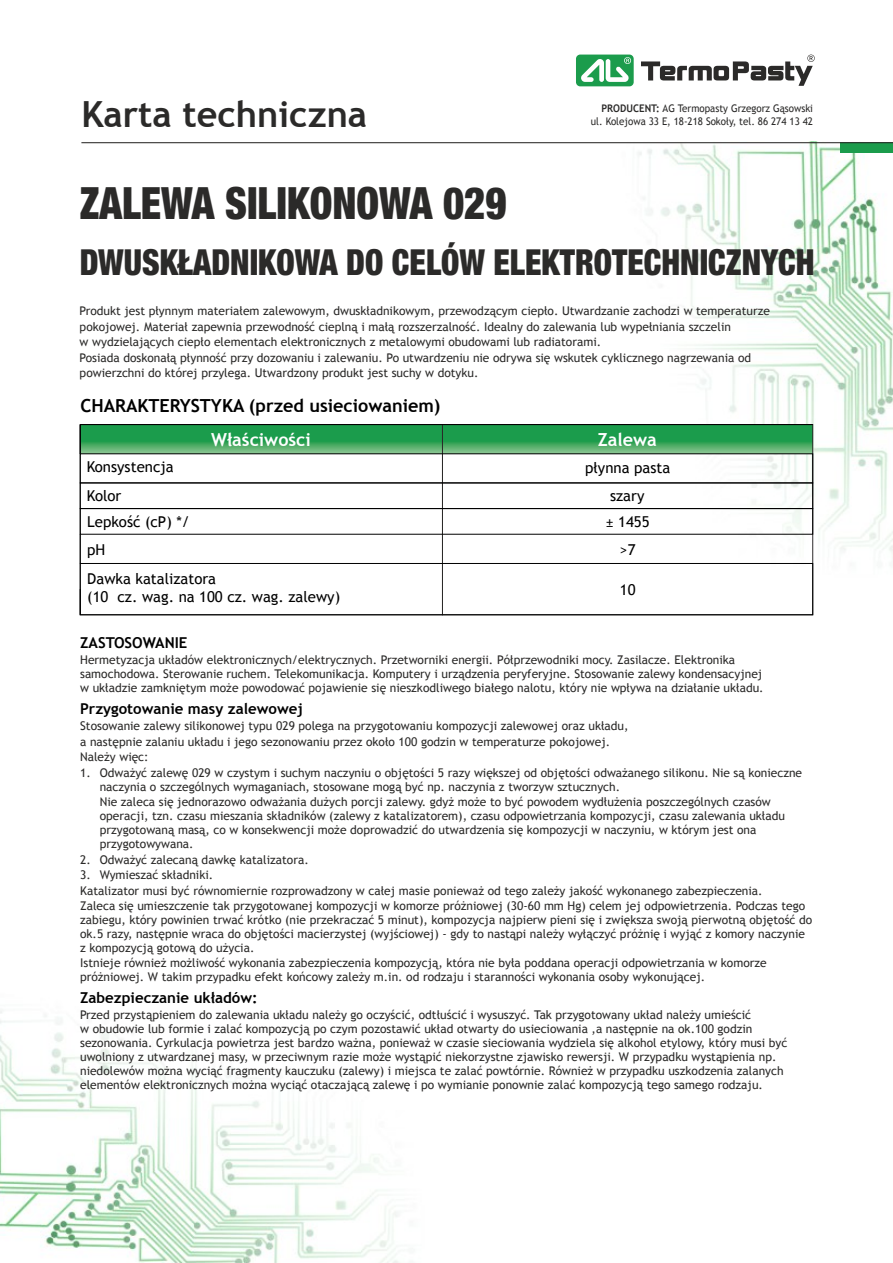
<style>
.page{position:relative;width:893px;height:1263px;background:#fff}
.page>*{position:absolute;margin:0;border:0;box-sizing:border-box;transform-origin:0 0}
.t1{font:900 condensed 44.55px "Helvetica Neue LT Pro";color:#2b2a29;scale:.91 1}
.t2{font:900 condensed 36px "Helvetica Neue LT Pro";color:#2b2a29;scale:.91 1}
.t3{font:700 36px "Trebuchet MS";color:#2b2a29}
.t4{font:700 18px "Trebuchet MS";color:#000}
.t5{font:700 18px "Trebuchet MS";color:#fefefe}
.t6{font:15px/17.4px "Trebuchet MS";color:#000}
.t7{font:700 15px "Trebuchet MS";color:#000}
.t8{font:12px/14px "Trebuchet MS";color:#2b2a29}
.t9{font:10.5px "Trebuchet MS";color:#2b2a29;scale:.93 1}
.s1{font-weight:700}
</style>
<div class="page">
<img style="left:592px;top:143px;width:301px;height:446px">
<img style="left:0;top:1010px;width:399px;height:253px">
<div style="left:840px;top:143px;width:53px;height:10px;background:#1b9c4c"></div>
<hr style="left:81px;top:142px;width:812px;height:1px;background:#2b2a29">
<svg style="left:82px;top:426px;width:359px;height:28px;background:#35a159"></svg>
<svg style="left:444px;top:426px;width:367px;height:28px;background:#35a159"></svg>
<hr style="left:80px;top:424px;width:733px;height:1px;background:#000">
<svg style="left:80px;top:425px;width:1px;height:29px"></svg>
<svg style="left:80px;top:534px;width:1px;height:29px"></svg>
<div style="left:80px;top:454px;width:733px;height:29px;border:1px solid #000"></div>
<div style="left:80px;top:508px;width:733px;height:26px;border:1px solid #000"></div>
<div style="left:80px;top:563px;width:733px;height:52px;border:1px solid #000"></div>
<div style="left:576px;top:55px;width:58px;height:31px;background:#1b9c4c;border-radius:4px"></div>
<svg style="left:581px;top:57px;width:50px;height:25px"></svg>
<svg style="left:641px;top:55px;width:174px;height:31px"></svg>
<h2 class="t3" style="left:81px;top:100px;width:287px">Karta techniczna</h2>
<p class="t9" style="left:601px;top:105px;width:229px"><span class="s1">PRODUCENT:</span> AG Termopasty Grzegorz Gąsowski</p>
<p class="t9" style="left:591px;top:117px;width:240px">ul. Kolejowa 33 E, 18-218 Sokoły, tel. 86 274 13 42</p>
<h1 class="t1" style="left:80px;top:187px;width:470px">ZALEWA SILIKONOWA 029</h1>
<h2 class="t2" style="left:80px;top:249px;width:809px">DWUSKŁADNIKOWA DO CELÓW ELEKTROTECHNICZNYCH</h2>
<p class="t8" style="left:80px;top:304px;width:692px;line-height:15.5px">Produkt jest płynnym materiałem zalewowym, dwuskładnikowym, przewodzącym ciepło. Utwardzanie zachodzi w temperaturze pokojowej. Materiał zapewnia przewodność cieplną i małą rozszerzalność. Idealny do zalewania lub wypełniania szczelin<br>w wydzielających ciepło elementach elektronicznych z metalowymi obudowami lub radiatorami.<br>Posiada doskonałą płynność przy dozowaniu i zalewaniu. Po utwardzeniu nie odrywa się wskutek cyklicznego nagrzewania od powierzchni do której przylega. Utwardzony produkt jest suchy w dotyku.</p>
<h3 class="t4" style="left:80px;top:398px;width:362px">CHARAKTERYSTYKA (przed usieciowaniem)</h3>
<h3 class="t5" style="left:211px;top:432px;width:101px">Właściwości</h3>
<h3 class="t5" style="left:598px;top:432px;width:61px">Zalewa</h3>
<p class="t6" style="left:87px;top:459px;width:89px">Konsystencja</p>
<p class="t6" style="left:585px;top:460px;width:87px">płynna pasta</p>
<p class="t6" style="left:87px;top:488px;width:36px">Kolor</p>
<p class="t6" style="left:610px;top:488px;width:36px">szary</p>
<p class="t6" style="left:87px;top:514px;width:104px">Lepkość (cP) */</p>
<p class="t6" style="left:606px;top:514px;width:45px">± 1455</p>
<p class="t6" style="left:87px;top:542px;width:20px">pH</p>
<p class="t6" style="left:620px;top:542px;width:17px">&gt;7</p>
<p class="t6" style="left:87px;top:572px;width:254px">Dawka katalizatora<br>(10 cz. wag. na 100 cz. wag. zalewy)</p>
<p class="t6" style="left:620px;top:582px;width:17px">10</p>
<p class="t7" style="left:80px;top:637px;width:109px">ZASTOSOWANIE</p>
<p class="t8" style="left:80px;top:654px;width:685px">Hermetyzacja układów elektronicznych/elektrycznych. Przetworniki energii. Półprzewodniki mocy. Zasilacze. Elektronika samochodowa. Sterowanie ruchem. Telekomunikacja. Komputery i urządzenia peryferyjne. Stosowanie zalewy kondensacyjnej w układzie zamkniętym może powodować pojawienie się nieszkodliwego białego nalotu, który nie wpływa na działanie układu.</p>
<p class="t7" style="left:80px;top:703px;width:224px">Przygotowanie masy zalewowej</p>
<p class="t8" style="left:80px;top:719px;width:550px;line-height:15.5px">Stosowanie zalewy silikonowej typu 029 polega na przygotowaniu kompozycji zalewowej oraz układu, a następnie zalaniu układu i jego sezonowaniu przez około 100 godzin w temperaturze pokojowej.<br>Należy więc:</p>
<p class="t8" style="left:100px;top:767px;width:704px;text-indent:-20px">1. Odważyć zalewę 029 w czystym i suchym naczyniu o objętości 5 razy większej od objętości odważanego silikonu. Nie są konieczne naczynia o szczególnych wymaganiach, stosowane mogą być np. naczynia z tworzyw sztucznych.</p>
<p class="t8" style="left:100px;top:796px;width:687px">Nie zaleca się jednorazowo odważania dużych porcji zalewy. gdyż może to być powodem wydłużenia poszczególnych czasów operacji, tzn. czasu mieszania składników (zalewy z katalizatorem), czasu odpowietrzania kompozycji, czasu zalewania układu przygotowaną masą, co w konsekwencji może doprowadzić do utwardzenia się kompozycji w naczyniu, w którym jest ona przygotowywana.</p>
<p class="t8" style="left:80px;top:853px;width:230px">2. Odważyć zalecaną dawkę katalizatora.</p>
<p class="t8" style="left:80px;top:868px;width:726px;line-height:15.5px">3. Wymieszać składniki.<br>Katalizator musi być równomiernie rozprowadzony w całej masie ponieważ od tego zależy jakość wykonanego zabezpieczenia.<br>Zaleca się umieszczenie tak przygotowanej kompozycji w komorze próżniowej (30-60 mm Hg) celem jej odpowietrzenia. Podczas tego</p>
<p class="t8" style="left:80px;top:914px;width:733px">zabiegu, który powinien trwać krótko (nie przekraczać 5 minut), kompozycja najpierw pieni się i zwiększa swoją pierwotną objętość do ok.5 razy, następnie wraca do objętości macierzystej (wyjściowej) - gdy to nastąpi należy wyłączyć próżnię i wyjąć z komory naczynie z kompozycją gotową do użycia.</p>
<p class="t8" style="left:80px;top:957px;width:688px">Istnieje również możliwość wykonania zabezpieczenia kompozycją, która nie była poddana operacji odpowietrzania w komorze próżniowej. W takim przypadku efekt końcowy zależy m.in. od rodzaju i staranności wykonania osoby wykonującej.</p>
<p class="t7" style="left:80px;top:992px;width:179px">Zabezpieczanie układów:</p>
<p class="t8" style="left:80px;top:1009px;width:709px">Przed przystąpieniem do zalewania układu należy go oczyścić, odtłuścić i wysuszyć. Tak przygotowany układ należy umieścić<br>w obudowie lub formie i zalać kompozycją po czym pozostawić układ otwarty do usieciowania ,a następnie na ok.100 godzin sezonowania. Cyrkulacja powietrza jest bardzo ważna, ponieważ w czasie sieciowania wydziela się alkohol etylowy, który musi być uwolniony z utwardzanej masy, w przeciwnym razie może wystąpić niekorzystne zjawisko rewersji. W przypadku wystąpienia np. niedolewów można wyciąć fragmenty kauczuku (zalewy) i miejsca te zalać powtórnie. Również w przypadku uszkodzenia zalanych elementów elektronicznych można wyciąć otaczającą zalewę i po wymianie ponownie zalać kompozycją tego samego rodzaju.</p>
</div>
